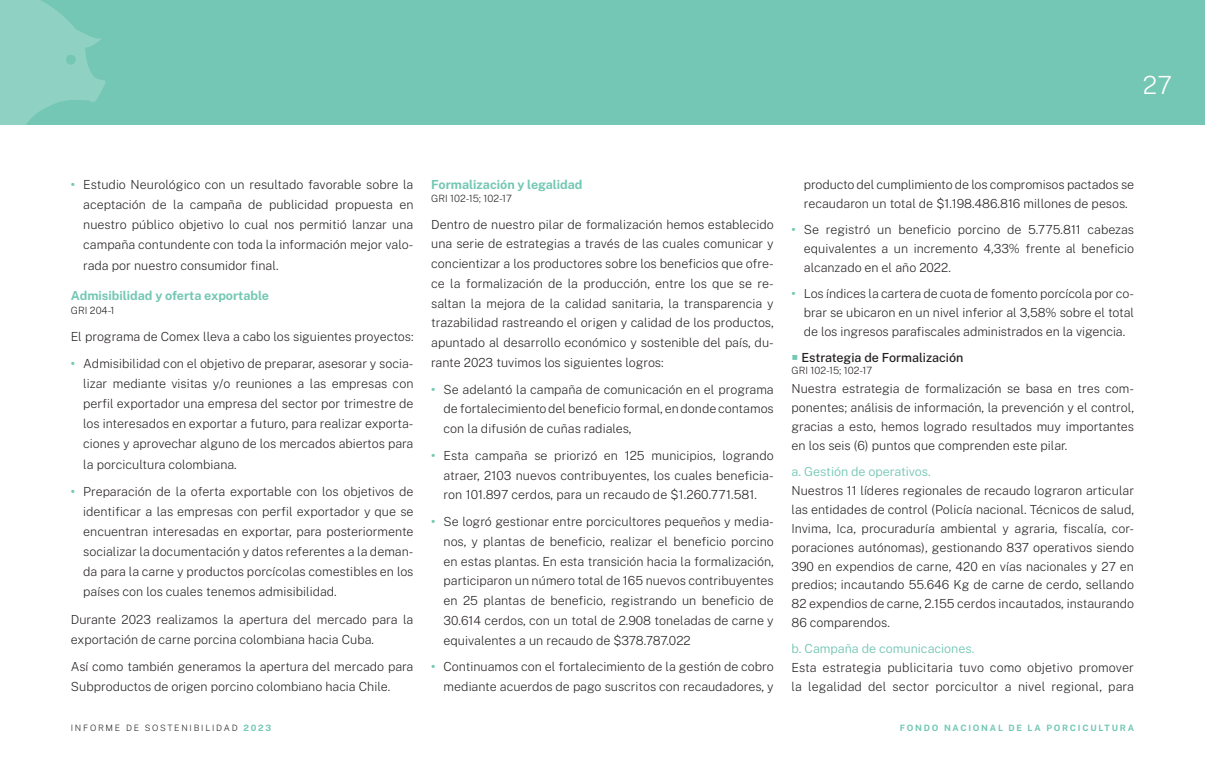
<style>
.page{position:relative;width:1205px;height:762px;background:#fff}
.page>*{position:absolute;margin:0;border:0;box-sizing:border-box;transform-origin:0 0}
.t1{font:200 25px "Public Sans";color:#fff}
.Texto_indentado{font:200 12.5px/20.1px "Public Sans";color:#231f20}
.Texto_Corrido{font:200 12.5px/18.9px "Public Sans";color:#231f20}
.Sub1{font:700 12.5px "Public Sans";color:#74c7b4}
.Texto_Corrido-2{font:300 12.5px "Public Sans";color:#74c7b4}
.Sub2{font:500 12.5px "Public Sans";color:#231f20}
.GRI{font:200 10px "Public Sans";color:#231f20}
.t2{font:700 8.75px "Public Sans";letter-spacing:.2em;color:#74c7b4}
.t3{font:200 8.75px "Public Sans";letter-spacing:.2em;color:#231f20}
.s1{font-weight:700;color:#74c7b4}
.s2{color:#74c7b4}
</style>
<div class="page">
<div style="left:0;top:0;width:1205px;height:124px;background:#74c7b4"></div>
<svg style="left:0;top:0;width:105px;height:125px"></svg>
<h1 class="t1" style="left:1143px;top:68px;width:30px">27</h1>
<p class="Texto_indentado" style="left:83px;top:174px;width:332px;text-indent:-12px"><span class="s1">•</span> Estudio Neurológico con un resultado favorable sobre la aceptación de la campaña de publicidad propuesta en nuestro público objetivo lo cual nos permitió lanzar una campaña contundente con toda la información mejor valo&shy;rada por nuestro consumidor final.</p>
<p class="Sub1" style="left:71px;top:287px;width:200px">Admisibilidad y oferta exportable</p>
<p class="GRI" style="left:71px;top:303px;width:45px">GRI 204-1</p>
<p class="Texto_Corrido" style="left:71px;top:326px;width:344px">El programa de Comex lleva a cabo los siguientes proyectos:</p>
<p class="Texto_indentado" style="left:83px;top:353px;width:332px;text-indent:-12px"><span class="s1">•</span> Admisibilidad con el objetivo de preparar, asesorar y socia&shy;lizar mediante visitas y/o reuniones a las empresas con perfil exportador una empresa del sector por trimestre de los interesados en exportar a futuro, para realizar exporta&shy;ciones y aprovechar alguno de los mercados abiertos para la porcicultura colombiana.</p>
<p class="Texto_indentado" style="left:83px;top:481px;width:332px;text-indent:-12px"><span class="s1">•</span> Preparación de la oferta exportable con los objetivos de identificar a las empresas con perfil exportador y que se encuentran interesadas en exportar, para posteriormente socializar la documentación y datos referentes a la deman&shy;da para la carne y productos porcícolas comestibles en los países con los cuales tenemos admisibilidad.</p>
<p class="Texto_Corrido" style="left:71px;top:608px;width:344px;line-height:20.1px">Durante 2023 realizamos la apertura del mercado para la exportación de carne porcina colombiana hacia Cuba.</p>
<p class="Texto_Corrido" style="left:71px;top:656px;width:344px;line-height:20.1px">Así como también generamos la apertura del mercado para<br>Subproductos de origen porcino colombiano hacia Chile.</p>
<p class="Sub1" style="left:431px;top:175px;width:153px">Formalización y legalidad</p>
<p class="GRI" style="left:431px;top:191px;width:82px">GRI 102-15; 102-17</p>
<p class="Texto_Corrido" style="left:431px;top:214px;width:344px;line-height:19.8px">Dentro de nuestro pilar de formalización hemos establecido una serie de estrategias a través de las cuales comunicar y concientizar a los productores sobre los beneficios que ofre&shy;ce la formalización de la producción, entre los que se re&shy;saltan la mejora de la calidad sanitaria, la transparencia y trazabilidad rastreando el origen y calidad de los productos, apuntado al desarrollo económico y sostenible del país, du&shy;rante 2023 tuvimos los siguientes logros:</p>
<p class="Texto_indentado" style="left:444px;top:379px;width:332px;line-height:19.8px;text-align:justify;text-indent:-12px"><span class="s1">•</span> Se adelantó la campaña de comunicación en el programa de fortalecimiento del beneficio formal, en donde contamos con la difusión de cuñas radiales,</p>
<p class="Texto_indentado" style="left:444px;top:445px;width:332px;line-height:19.8px;text-indent:-12px"><span class="s1">•</span> Esta campaña se priorizó en 125 municipios, logrando atraer, 2103 nuevos contribuyentes, los cuales beneficia&shy;ron 101.897 cerdos, para un recaudo de $1.260.771.581.</p>
<p class="Texto_indentado" style="left:444px;top:511px;width:332px;line-height:19.8px;text-indent:-12px"><span class="s1">•</span> Se logró gestionar entre porcicultores pequeños y media&shy;nos, y plantas de beneficio, realizar el beneficio porcino en estas plantas. En esta transición hacia la formalización, participaron un número total de 165 nuevos contribuyentes en 25 plantas de beneficio, registrando un beneficio de 30.614 cerdos, con un total de 2.908 toneladas de carne y equivalentes a un recaudo de $378.787.022</p>
<p class="Texto_indentado" style="left:431px;top:656px;width:344px;line-height:19.8px;text-align:right"><span class="s1">•</span> Continuamos con el fortalecimiento de la gestión de cobro mediante acuerdos de pago suscritos con recaudadores, y</p>
<p class="Texto_indentado" style="left:804px;top:175px;width:332px;line-height:18.9px">producto del cumplimiento de los compromisos pactados se recaudaron un total de $1.198.486.816 millones de pesos.</p>
<p class="Texto_indentado" style="left:804px;top:219px;width:332px;line-height:18.9px;text-align:justify;text-indent:-12px"><span class="s1">•</span> Se registró un beneficio porcino de 5.775.811 cabezas equivalentes a un incremento 4,33% frente al beneficio alcanzado en el año 2022.</p>
<p class="Texto_indentado" style="left:804px;top:283px;width:332px;line-height:18.9px;text-indent:-12px"><span class="s1">•</span> Los índices la cartera de cuota de fomento porcícola por co------ brar se ubicaron en un nivel inferior al 3,58% sobre el total de los ingresos parafiscales administrados en la vigencia.</p>
<p class="Sub2" style="left:791px;top:348px;width:173px"><span class="s2">○</span> Estrategia de Formalización</p>
<p class="GRI" style="left:791px;top:364px;width:82px">GRI 102-15; 102-17</p>
<p class="Texto_Corrido" style="left:791px;top:379px;width:344px">Nuestra estrategia de formalización se basa en tres com&shy;ponentes; análisis de información, la prevención y el control, gracias a esto, hemos logrado resultados muy importantes en los seis (6) puntos que comprenden este pilar.</p>
<p class="Texto_Corrido-2" style="left:791px;top:463px;width:141px">a. Gestión de operativos.</p>
<p class="Texto_Corrido" style="left:791px;top:480px;width:344px">Nuestros 11 líderes regionales de recaudo lograron articular las entidades de control (Policía nacional. Técnicos de salud, Invima, Ica, procuraduría ambiental y agraria, fiscalía, cor&shy;poraciones autónomas), gestionando 837 operativos siendo 390 en expendios de carne, 420 en vías nacionales y 27 en predios; incautando 55.646 Kg de carne de cerdo, sellando 82 expendios de carne, 2.155 cerdos incautados, instaurando 86 comparendos.</p>
<p class="Texto_Corrido-2" style="left:791px;top:640px;width:184px">b. Campaña de comunicaciones.</p>
<p class="Texto_Corrido" style="left:791px;top:658px;width:344px">Esta estrategia publicitaria tuvo como objetivo promover la legalidad del sector porcicultor a nivel regional, para</p>
<p class="t3" style="left:71px;top:722px;width:202px">INFORME DE SOSTENIBILIDAD <span class="s1">2023</span></p>
<p class="t2" style="left:900px;top:721px;width:236px">FONDO NACIONAL DE LA PORCICULTURA</p>
</div>
